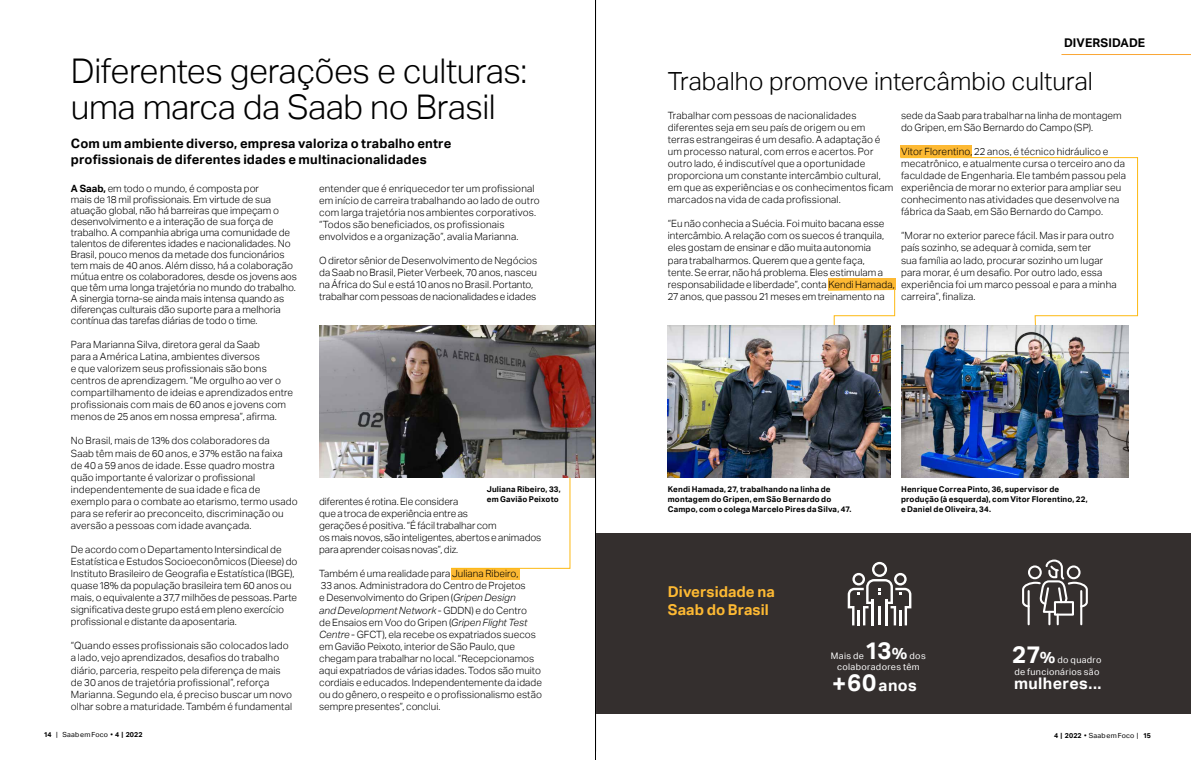
<style>
.page{position:relative;width:1191px;height:760px;background:#fff}
.page>*{position:absolute;margin:0;border:0;box-sizing:border-box;transform-origin:0 0}
.t1{font:300 34px/36px "Aktiv Grotesk";letter-spacing:-.01em;color:#000}
.t2{font:300 25px "Aktiv Grotesk";color:#000}
.t3{font:700 16px "Aktiv Grotesk";letter-spacing:.02em;color:#fff}
.t4{font:700 15px/18.1px "Aktiv Grotesk";letter-spacing:.005em;color:#fdb933}
.t5{font:700 13px/15.7px "Aktiv Grotesk";letter-spacing:.015em;color:#000}
.t6{font:700 12px "Aktiv Grotesk";letter-spacing:.01em;color:#000}
.t7{font:300 10px/12.1px "Aktiv Grotesk";letter-spacing:.005em;color:#000}
.t8{font:9px/10.8px "Aktiv Grotesk";letter-spacing:.035em;color:#fff;text-align:center}
.t9{font:700 8px/9.6px "Aktiv Grotesk";letter-spacing:.02em;color:#000}
.t10{font:7px "Aktiv Grotesk";letter-spacing:.02em;color:#000}
.s1{font-weight:700}
.s2{font-style:italic}
.s3{font-weight:700;font-size:24px}
.s4{font-weight:700;font-size:16px}
.s5{font-size:24px}
</style>
<div class="page">
<div style="left:595px;top:533px;width:596px;height:180px;background:#342f2e"></div>
<hr style="left:1061px;top:54px;width:130px;height:1px;background:#faa634">
<svg style="left:827px;top:290px;width:68px;height:42px"></svg>
<svg style="left:900px;top:157px;width:238px;height:181px"></svg>
<div style="left:828px;top:278px;width:67px;height:12px;background:#fdb933"></div>
<div style="left:900px;top:145px;width:72px;height:12px;background:#fdb933"></div>
<img style="left:901px;top:326px;width:227px;height:152px">
<img style="left:668px;top:326px;width:222px;height:152px">
<img style="left:319px;top:325px;width:276px;height:152px">
<div style="left:451px;top:568px;width:68px;height:12px;background:#fdb933"></div>
<svg style="left:450px;top:477px;width:121px;height:92px"></svg>
<svg style="left:847px;top:562px;width:64px;height:63px"></svg>
<svg style="left:1022px;top:559px;width:66px;height:67px"></svg>
<div style="left:1028px;top:565px;width:13px;height:14px;border:2px solid #fff;border-radius:50%"></div>
<div style="left:1066px;top:565px;width:14px;height:14px;border:2px solid #fff;border-radius:50%"></div>
<hr style="left:595px;top:0;width:1px;height:760px;background:#000">
<p class="t6" style="left:1064px;top:36px;width:83px">DIVERSIDADE</p>
<h1 class="t1" style="left:71px;top:53px;width:458px">Diferentes gerações e culturas: uma marca da Saab no Brasil</h1>
<h3 class="t5" style="left:71px;top:136px;width:382px">Com um ambiente diverso, empresa valoriza o trabalho entre profissionais de diferentes idades e multinacionalidades</h3>
<p class="t7" style="left:319px;top:182px;width:222px">entender que é enriquecedor ter um profissional em início de carreira trabalhando ao lado de outro com larga trajetória nos ambientes corporativos. “Todos são beneficiados, os profissionais envolvidos e a organização”, avalia Marianna.</p>
<p class="t7" style="left:319px;top:255px;width:220px">O diretor sênior de Desenvolvimento de Negócios da Saab no Brasil, Pieter Verbeek, 70 anos, nasceu na África do Sul e está 10 anos no Brasil. Portanto, trabalhar com pessoas de nacionalidades e idades</p>
<h2 class="t2" style="left:668px;top:67px;width:427px">Trabalho promove intercâmbio cultural</h2>
<p class="t7" style="left:901px;top:109px;width:222px">sede da Saab para trabalhar na linha de montagem do Gripen, em São Bernardo do Campo (SP).</p>
<p class="t7" style="left:901px;top:146px;width:227px">Vitor Florentino, 22 anos, é técnico hidráulico e mecatrônico, e atualmente cursa o terceiro ano da faculdade de Engenharia. Ele também passou pela experiência de morar no exterior para ampliar seu conhecimento nas atividades que desenvolve na fábrica da Saab, em São Bernardo do Campo.</p>
<p class="t7" style="left:901px;top:230px;width:217px">“Morar no exterior parece fácil. Mas ir para outro país sozinho, se adequar à comida, sem ter<br>sua família ao lado, procurar sozinho um lugar para morar, é um desafio. Por outro lado, essa experiência foi um marco pessoal e para a minha carreira”, finaliza.</p>
<p class="t7" style="left:668px;top:109px;width:227px">Trabalhar com pessoas de nacionalidades diferentes seja em seu país de origem ou em terras estrangeiras é um desafio. A adaptação é um processo natural, com erros e acertos. Por outro lado, é indiscutível que a oportunidade proporciona um constante intercâmbio cultural, em que as experiências e os conhecimentos ficam marcados na vida de cada profissional.</p>
<p class="t7" style="left:668px;top:218px;width:228px">“Eu não conhecia a Suécia. Foi muito bacana esse intercâmbio. A relação com os suecos é tranquila, eles gostam de ensinar e dão muita autonomia<br>para trabalharmos. Querem que a gente faça,<br>tente. Se errar, não há problema. Eles estimulam a responsabilidade e liberdade”, conta Kendi Hamada, 27 anos, que passou 21 meses em treinamento na</p>
<p class="t7" style="left:71px;top:183px;width:228px;line-height:11px"><span class="s1">A Saab,</span> em todo o mundo, é composta por<br>mais de 18 mil profissionais. Em virtude de sua atuação global, não há barreiras que impeçam o desenvolvimento e a interação de sua força de trabalho. A companhia abriga uma comunidade de talentos de diferentes idades e nacionalidades. No Brasil, pouco menos da metade dos funcionários tem mais de 40 anos. Além disso, há a colaboração mútua entre os colaboradores, desde os jovens aos que têm uma longa trajetória no mundo do trabalho.<br>A sinergia torna-se ainda mais intensa quando as diferenças culturais dão suporte para a melhoria contínua das tarefas diárias de todo o time.</p>
<p class="t7" style="left:71px;top:338px;width:224px">Para Marianna Silva, diretora geral da Saab<br>para a América Latina, ambientes diversos<br>e que valorizem seus profissionais são bons centros de aprendizagem. “Me orgulho ao ver o compartilhamento de ideias e aprendizados entre profissionais com mais de 60 anos e jovens com menos de 25 anos em nossa empresa”, afirma.</p>
<p class="t7" style="left:71px;top:435px;width:228px">No Brasil, mais de 13% dos colaboradores da<br>Saab têm mais de 60 anos, e 37% estão na faixa<br>de 40 a 59 anos de idade. Esse quadro mostra quão importante é valorizar o profissional independentemente de sua idade e fica de exemplo para o combate ao etarismo, termo usado para se referir ao preconceito, discriminação ou aversão a pessoas com idade avançada.</p>
<p class="t7" style="left:71px;top:543px;width:228px">De acordo com o Departamento Intersindical de Estatística e Estudos Socioeconômicos (Dieese) do Instituto Brasileiro de Geografia e Estatística (IBGE), quase 18% da população brasileira tem 60 anos ou mais, o equivalente a 37,7 milhões de pessoas. Parte significativa deste grupo está em pleno exercício profissional e distante da aposentaria.</p>
<p class="t7" style="left:71px;top:640px;width:223px">“Quando esses profissionais são colocados lado a lado, vejo aprendizados, desafios do trabalho diário, parceria, respeito pela diferença de mais de 30 anos de trajetória profissional”, reforça Marianna. Segundo ela, é preciso buscar um novo olhar sobre a maturidade. Também é fundamental</p>
<p class="t9" style="left:487px;top:484px;width:76px">Juliana Ribeiro, 33, em Gavião Peixoto</p>
<p class="t9" style="left:901px;top:485px;width:188px">Henrique Correa Pinto, 36, supervisor de produção (à esquerda), com Vitor Florentino, 22, e Daniel de Oliveira, 34.</p>
<p class="t9" style="left:668px;top:485px;width:185px">Kendi Hamada, 27, trabalhando na linha de montagem do Gripen, em São Bernardo do<br>Campo, com o colega Marcelo Pires da Silva, 47.</p>
<p class="t7" style="left:319px;top:495px;width:224px">diferentes é rotina. Ele considera<br>que a troca de experiência entre as<br>gerações é positiva. “É fácil trabalhar com<br>os mais novos, são inteligentes, abertos e animados para aprender coisas novas”, diz.</p>
<p class="t7" style="left:319px;top:568px;width:224px">Também é uma realidade para Juliana Ribeiro,<br>33 anos. Administradora do Centro de Projetos<br>e Desenvolvimento do Gripen (<span class="s2">Gripen Design<br>and Development Network</span> - GDDN) e do Centro<br>de Ensaios em Voo do Gripen (<span class="s2">Gripen Flight Test Centre</span> - GFCT), ela recebe os expatriados suecos em Gavião Peixoto, interior de São Paulo, que chegam para trabalhar no local. “Recepcionamos aqui expatriados de várias idades. Todos são muito cordiais e educados. Independentemente da idade ou do gênero, o respeito e o profissionalismo estão sempre presentes”, conclui.</p>
<h3 class="t4" style="left:668px;top:582px;width:108px">Diversidade na<br>Saab do Brasil</h3>
<p class="t8" style="left:831px;top:651px;width:96px">Mais de <span class="s3">13</span><span class="s4">%</span> dos colaboradores têm</p>
<h3 class="t3" style="left:832px;top:676px;width:86px"><span class="s5">+60</span>anos</h3>
<p class="t8" style="left:1012px;top:653px;width:91px;line-height:12px;text-align:left"><span class="s3">27</span><span class="s4">%</span> do quadro de funcionários são</p>
<h3 class="t3" style="left:1014px;top:673px;width:89px">mulheres...</h3>
<p class="t10" style="left:44px;top:730px;width:100px"><span class="s1">14</span> | Saab em Foco • <span class="s1">4 | 2022</span></p>
<p class="t10" style="left:1054px;top:731px;width:98px"><span class="s1">4 | 2022</span> • Saab em Foco | <span class="s1">15</span></p>
</div>
